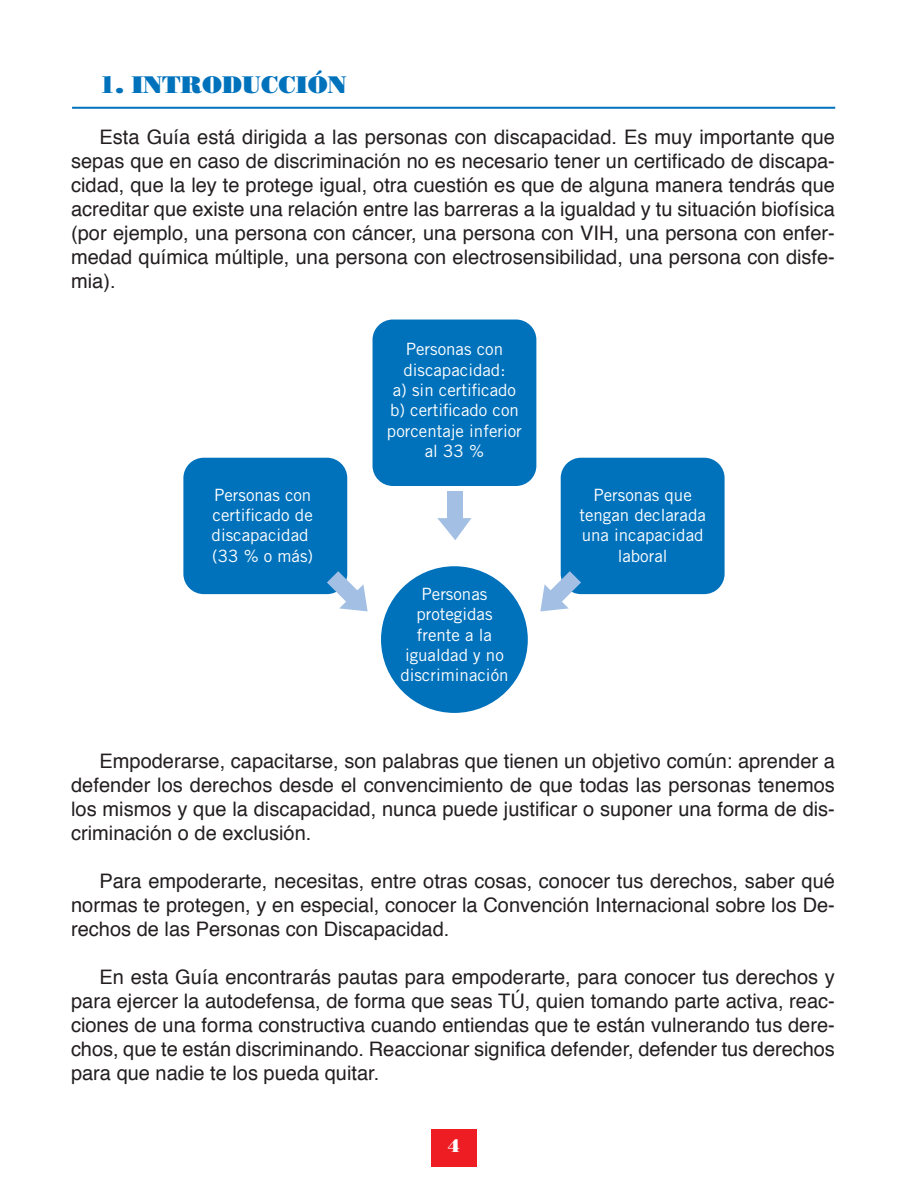
<style>
.page{position:relative;width:908px;height:1191px;background:#fff}
.page>*{position:absolute;margin:0;border:0;box-sizing:border-box;transform-origin:0 0}
.t1{font:24px "Bodoni Std Poster";color:#0072bc}
.t2{font:20px/24px "Helvetica";color:#231f20;text-align:justify}
.t3{font:18px "Bodoni Std Poster";color:#fff}
.t4{font:17px/20.4px "Trade Gothic LT Std";color:#fff;text-align:center}
</style>
<div class="page">
<div style="left:431px;top:1129px;width:46px;height:37px;background:#ee1d23"></div>
<hr style="left:72px;top:107px;width:762px;height:2px;background:#0072bc">
<div style="left:183px;top:458px;width:164px;height:136px;background:#0072bc;border-radius:20px"></div>
<div style="left:560px;top:458px;width:164px;height:136px;background:#0072bc;border-radius:20px"></div>
<div style="left:372px;top:319px;width:164px;height:167px;background:#0072bc;border-radius:20px"></div>
<div style="left:381px;top:566px;width:146px;height:147px;background:#0072bc;border-radius:50%"></div>
<svg style="left:437px;top:518px;width:34px;height:22px"></svg>
<div style="left:447px;top:491px;width:16px;height:31px;background:#a3c0e4"></div>
<svg style="left:327px;top:571px;width:40px;height:40px"></svg>
<svg style="left:540px;top:571px;width:40px;height:40px"></svg>
<p class="t1" style="left:99px;top:70px;width:248px">1. INTRODUCCIÓN</p>
<p class="t2" style="left:71px;top:126px;width:765px;text-indent:28px">Esta Guía está dirigida a las personas con discapacidad. Es muy importante que sepas que en caso de discriminación no es necesario tener un certificado de discapa&shy;cidad, que la ley te protege igual, otra cuestión es que de alguna manera tendrás que acreditar que existe una relación entre las barreras a la igualdad y tu situación biofísica (por ejemplo, una persona con cáncer, una persona con VIH, una persona con enfer&shy;medad química múltiple, una persona con electrosensibilidad, una persona con disfe&shy;mia).</p>
<p class="t4" style="left:211px;top:486px;width:103px;text-align:left">Personas con certificado de discapacidad (33 % o más)</p>
<p class="t4" style="left:387px;top:341px;width:136px">Personas con discapacidad:<br>a) sin certificado b) certificado con porcentaje inferior al 33 %</p>
<p class="t4" style="left:400px;top:585px;width:110px">Personas protegidas frente a la igualdad y no discriminación</p>
<p class="t4" style="left:579px;top:486px;width:128px">Personas que tengan declarada una incapacidad laboral</p>
<p class="t2" style="left:71px;top:750px;width:765px;text-indent:28px">Empoderarse, capacitarse, son palabras que tienen un objetivo común: aprender a defender los derechos desde el convencimiento de que todas las personas tenemos los mismos y que la discapacidad, nunca puede justificar o suponer una forma de dis&shy;criminación o de exclusión.</p>
<p class="t2" style="left:71px;top:870px;width:765px;text-indent:28px">Para empoderarte, necesitas, entre otras cosas, conocer tus derechos, saber qué normas te protegen, y en especial, conocer la Convención Internacional sobre los De&shy;rechos de las Personas con Discapacidad.</p>
<p class="t2" style="left:71px;top:966px;width:765px;text-indent:28px">En esta Guía encontrarás pautas para empoderarte, para conocer tus derechos y para ejercer la autodefensa, de forma que seas TÚ, quien tomando parte activa, reac&shy;ciones de una forma constructiva cuando entiendas que te están vulnerando tus dere&shy;chos, que te están discriminando. Reaccionar significa defender, defender tus derechos para que nadie te los pueda quitar.</p>
<p class="t3" style="left:447px;top:1135px;width:14px">4</p>
</div>
